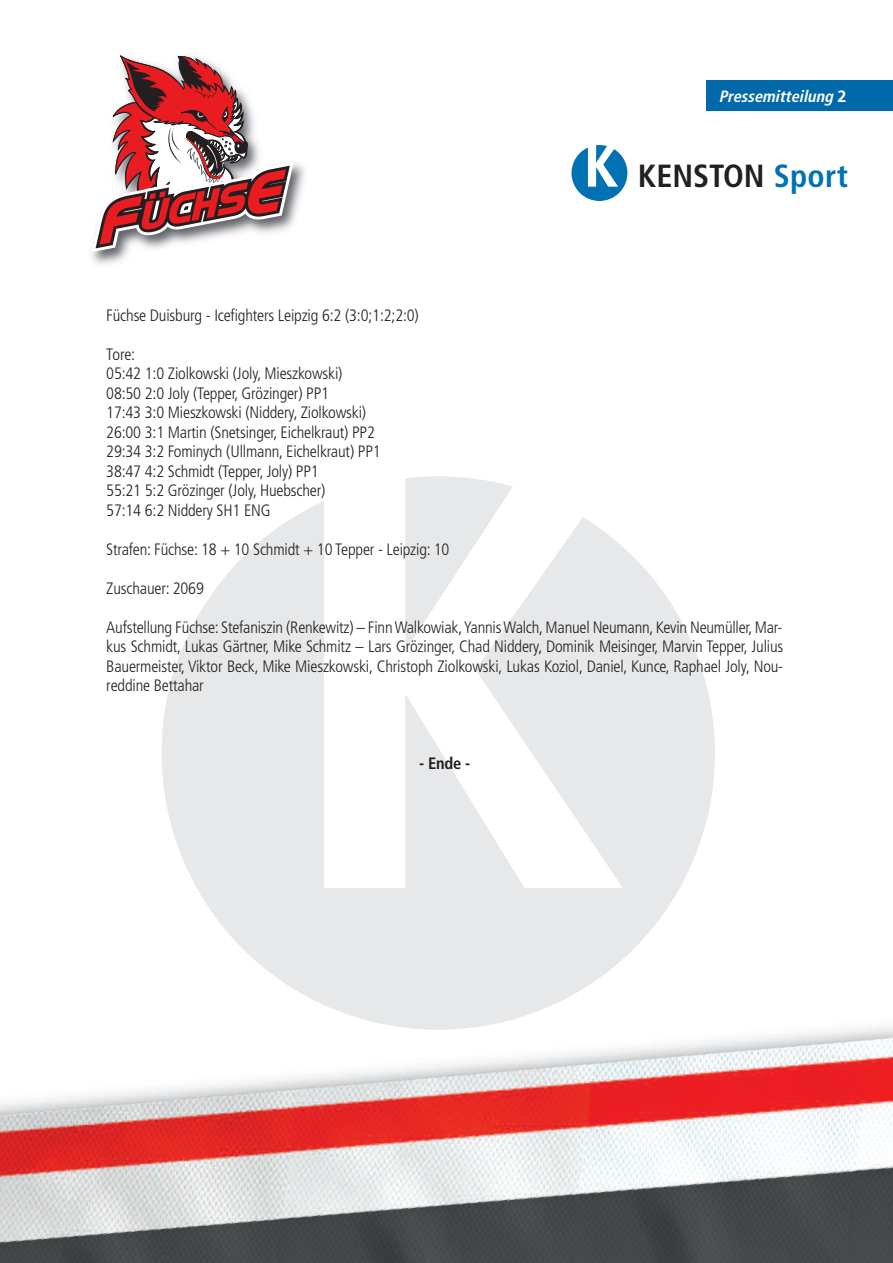
<style>
.page{position:relative;width:893px;height:1263px;background:#fff}
.page>*{position:absolute;margin:0;border:0;box-sizing:border-box;transform-origin:0 0}
.t1{font:700 condensed 32.1px "Frutiger";color:#231f20}
.t2{font:300 condensed 16.5px/19.5px "Frutiger";letter-spacing:-.01em;color:#231f20}
.t3{font:700 condensed 16.5px "Frutiger";color:#231f20}
.t4{font:italic 700 condensed 16.35px "Frutiger";color:#fff}
.s1{font-style:normal;font-stretch:normal}
.s2{color:#0071b3}
</style>
<div class="page">
<svg style="left:405px;top:476px;width:108px;height:25px;background:#eaebec"></svg>
<svg style="left:162px;top:501px;width:553px;height:382px;fill:#e7e8e9"></svg>
<div style="left:706px;top:81px;width:187px;height:30px;background:#0069a9"></div>
<svg style="left:571px;top:145px;width:56px;height:56px"></svg>
<img style="left:91px;top:163px;width:214px;height:102px">
<svg style="left:92px;top:55px;width:202px;height:197px"></svg>
<img style="left:0;top:904px;width:893px;height:359px">
<img style="left:225px;top:929px;width:385px;height:101px">
<p class="t4" style="left:719px;top:89px;width:129px">Pressemitteilung <span class="s1">2</span></p>
<h1 class="t1" style="left:638px;top:163px;width:212px">KENSTON <span class="s2">Sport</span></h1>
<p class="t2" style="left:106px;top:306px;width:314px">Füchse Duisburg - Icefighters Leipzig 6:2 (3:0;1:2;2:0)</p>
<p class="t2" style="left:106px;top:345px;width:276px">Tore:<br>05:42 1:0 Ziolkowski (Joly, Mieszkowski)<br>08:50 2:0 Joly (Tepper, Grözinger) PP1<br>17:43 3:0 Mieszkowski (Niddery, Ziolkowski)<br>26:00 3:1 Martin (Snetsinger, Eichelkraut) PP2<br>29:34 3:2 Fominych (Ullmann, Eichelkraut) PP1<br>38:47 4:2 Schmidt (Tepper, Joly) PP1<br>55:21 5:2 Grözinger (Joly, Huebscher)<br>57:14 6:2 Niddery SH1 ENG</p>
<p class="t2" style="left:106px;top:540px;width:345px">Strafen: Füchse: 18 + 10 Schmidt + 10 Tepper - Leipzig: 10</p>
<p class="t2" style="left:106px;top:579px;width:99px">Zuschauer: 2069</p>
<p class="t2" style="left:106px;top:618px;width:678px;text-align:justify">Aufstellung Füchse: Stefaniszin (Renkewitz) – FinnWalkowiak,YannisWalch, Manuel Neumann, Kevin Neumüller, Mar&shy;kus Schmidt, Lukas Gärtner, Mike Schmitz – Lars Grözinger, Chad Niddery, Dominik Meisinger, Marvin Tepper, Julius Bauermeister, Viktor Beck, Mike Mieszkowski, Christoph Ziolkowski, Lukas Koziol, Daniel, Kunce, Raphael Joly, Nou&shy;reddine Bettahar</p>
<p class="t3" style="left:419px;top:757px;width:53px">- Ende -</p>
</div>
